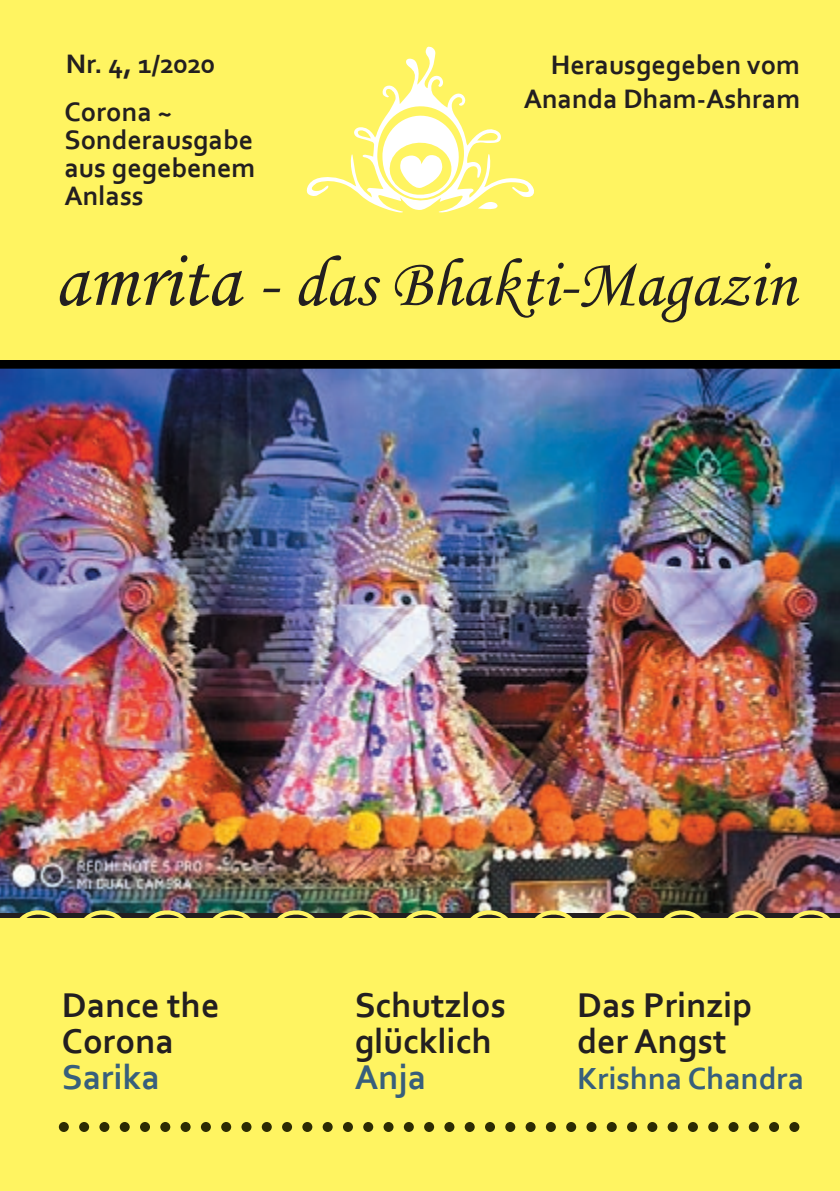
<style>
.page{position:relative;width:840px;height:1191px;background:#fff}
.page>*{position:absolute;margin:0;border:0;box-sizing:border-box;transform-origin:0 0}
.t1{font:68px "Monotype Corsiva";color:#231f20}
.t2{font:700 36px/36px "Corbel";color:#231f20}
.t3{font:700 36px "Corbel";color:#385f7c}
.t4{font:700 32px "Corbel";color:#385f7c}
.t5{font:700 28px/28px "Corbel";color:#231f20;text-align:right}
.s1{font-size:80px}
.s2{font-size:72px}
</style>
<div class="page">
<img style="left:0;top:360px;width:839px;height:544px">
<div style="left:0;top:904px;width:839px;height:287px;background:#fff461"></div>
<div style="left:0;top:0;width:839px;height:360px;background:#fff461"></div>
<svg style="left:306px;top:46px;width:228px;height:167px"></svg>
<svg style="left:59px;top:1122px;width:740px;height:10px;background:#aca53c"></svg>
<p class="t5" style="left:66px;top:49px;width:151px">Nr. 4, 1/2020</p>
<p class="t5" style="left:64px;top:97px;width:192px;text-align:left">Corona ~<br>Sonderausgabe aus gegebenem<br>Anlass</p>
<p class="t5" style="left:523px;top:48px;width:278px;line-height:33.6px">Herausgegeben vom<br>Ananda Dham-Ashram</p>
<h1 class="t1" style="left:54px;top:243px;width:743px"><span class="s1">amrita</span> <span class="s2">- d</span>as Bhakti-Magazin</h1>
<p class="t2" style="left:62px;top:986px;width:159px">Dance the<br>Corona</p>
<p class="t3" style="left:62px;top:1054px;width:99px">Sarika</p>
<p class="t2" style="left:354px;top:986px;width:153px">Schutzlos glücklich</p>
<p class="t3" style="left:354px;top:1054px;width:73px">Anja</p>
<p class="t2" style="left:577px;top:986px;width:176px">Das Prinzip der Angst</p>
<p class="t4" style="left:577px;top:1058px;width:228px">Krishna Chandra</p>
</div>
